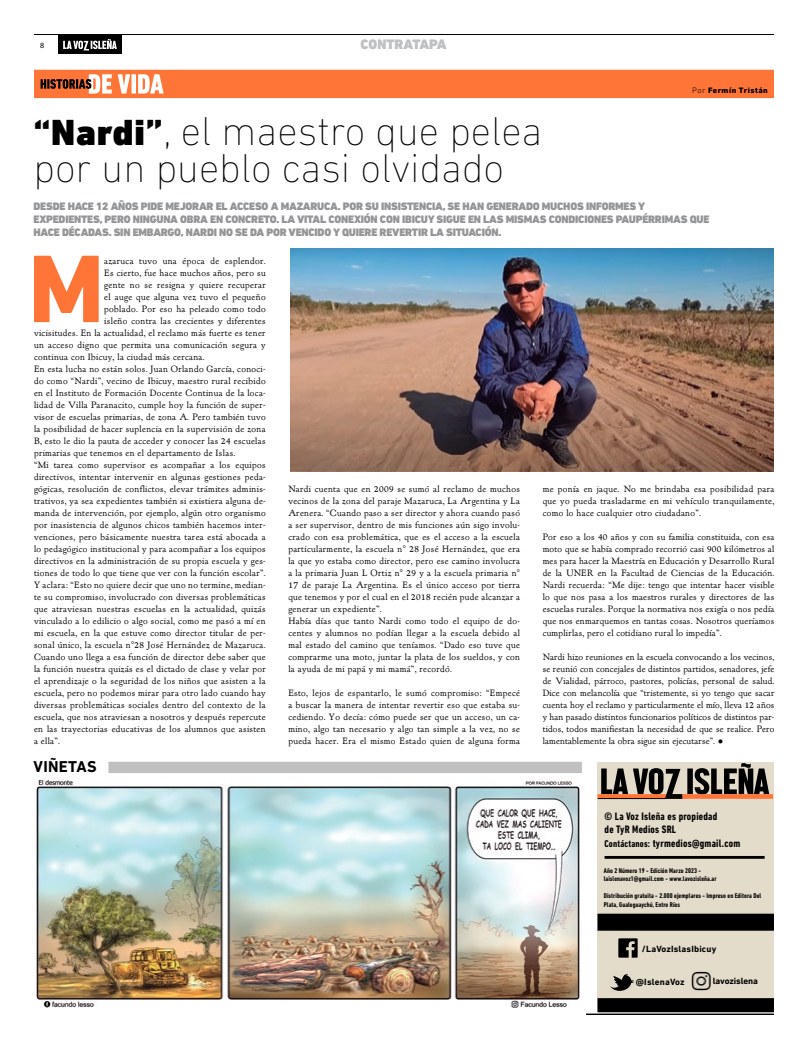
<style>
.page{position:relative;width:808px;height:1049px;background:#fff}
.page>*{position:absolute;margin:0;border:0;box-sizing:border-box;transform-origin:0 0}
.t1{font:200 41px/37px "DIN Next LT Pro";color:#000}
.t2{font:700 16px "DIN Next LT Pro";letter-spacing:.02em;color:#000}
.t3{font:900 14px "DIN Next LT Pro";color:#bec0c2}
.t4{font:900 11px/13.2px "DIN Next LT Pro";letter-spacing:-.02em;color:#939598}
.t5{font:700 condensed 11px/13.2px "DIN Next LT Pro";letter-spacing:.02em;color:#000}
.t6{font:700 9.2px "DIN Next LT Pro";letter-spacing:.02em;color:#000}
.t7{font:700 9.2px "DIN Next LT Pro";letter-spacing:-.01em;color:#000}
.t8{font:9px/12px "Kennerley Oldstyle BQ";letter-spacing:.04em;color:#000;text-align:justify}
.t9{font:800 8px "DIN Next LT Pro";letter-spacing:.05em;color:#000}
.t10{font:8px "Myriad Pro";color:#000}
.t11{font:700 condensed 7px/8.4px "DIN Next LT Pro";letter-spacing:.01em;color:#000}
.s1{font-weight:300}
.s2{font-weight:900;font-size:37px}
.s3{font-family:"MS Reference Sans Serif";font-size:9.2px}
.s4{font-size:10px}
</style>
<div class="page">
<hr style="left:34px;top:1013px;width:740px;height:2px;background:#000">
<hr style="left:34px;top:34px;width:740px;height:1px;background:#000">
<div style="left:597px;top:762px;width:177px;height:247px;background:#e4dcca"></div>
<div style="left:35px;top:774px;width:551px;height:241px;background:#fff"></div>
<img style="left:35px;top:777px;width:545px;height:231px">
<div style="left:58px;top:35px;width:64px;height:19px;background:#000"></div>
<svg style="left:63px;top:39px;width:54px;height:11px"></svg>
<div style="left:597px;top:794px;width:176px;height:5px;background:#ff7437"></div>
<svg style="left:601px;top:763px;width:168px;height:36px"></svg>
<hr style="left:604px;top:856px;width:161px;height:3px;background:#000">
<div style="left:597px;top:914px;width:177px;height:17px;background:#000"></div>
<div style="left:597px;top:998px;width:177px;height:14px;background:#000"></div>
<hr style="left:598px;top:798px;width:68px;height:1px;background:#000">
<img style="left:609px;top:974px;width:25px;height:17px">
<img style="left:618px;top:939px;width:20px;height:19px">
<img style="left:691px;top:971px;width:20px;height:20px">
<div style="left:108px;top:762px;width:474px;height:11px;background:#c0c0c0"></div>
<img style="left:290px;top:248px;width:484px;height:223px">
<div style="left:34px;top:70px;width:740px;height:28px;background:#ff7437"></div>
<svg style="left:41px;top:74px;width:123px;height:20px"></svg>
<svg style="left:34px;top:256px;width:65px;height:66px"></svg>
<p class="t10" style="left:40px;top:40px;width:6px">8</p>
<h3 class="t3" style="left:361px;top:36px;width:88px">CONTRATAPA</h3>
<p class="t9" style="left:692px;top:85px;width:77px"><span class="s1">Por</span> Fermín Tristán</p>
<h1 class="t1" style="left:34px;top:113px;width:510px"><span class="s2">“Nardi”</span>, el maestro que pelea por un pueblo casi olvidado</h1>
<p class="t4" style="left:34px;top:199px;width:677px">DESDE HACE 12 AÑOS PIDE MEJORAR EL ACCESO A MAZARUCA. POR SU INSISTENCIA, SE HAN GENERADO MUCHOS INFORMES Y<br>EXPEDIENTES, PERO NINGUNA OBRA EN CONCRETO. LA VITAL CONEXIÓN CON IBICUY SIGUE EN LAS MISMAS CONDICIONES PAUPÉRRIMAS QUE<br>HACE DÉCADAS. SIN EMBARGO, NARDI NO SE DA POR VENCIDO Y QUIERE REVERTIR LA SITUACIÓN.</p>
<p class="t8" style="left:104px;top:255px;width:163px">azaruca tuvo una época de esplendor.</p>
<p class="t8" style="left:104px;top:267px;width:163px">Es cierto, fue hace muchos años, pero su</p>
<p class="t8" style="left:104px;top:279px;width:163px">gente no se resigna y quiere recuperar</p>
<p class="t8" style="left:104px;top:291px;width:163px">el auge que alguna vez tuvo el pequeño</p>
<p class="t8" style="left:104px;top:303px;width:163px">poblado. Por eso ha peleado como todo</p>
<p class="t8" style="left:104px;top:315px;width:163px">isleño contra las crecientes y diferentes</p>
<p class="t8" style="left:34px;top:327px;width:233px">vicisitudes. En la actualidad, el reclamo más fuerte es tener</p>
<p class="t8" style="left:34px;top:339px;width:233px">un acceso digno que permita una comunicación segura y</p>
<p class="t8" style="left:34px;top:351px;width:172px">continua con Ibicuy, la ciudad más cercana.</p>
<p class="t8" style="left:34px;top:363px;width:233px">En esta lucha no están solos. Juan Orlando García, conoci-</p>
<p class="t8" style="left:34px;top:375px;width:233px">do como “Nardi”, vecino de Ibicuy, maestro rural recibido</p>
<p class="t8" style="left:34px;top:387px;width:233px">en el Instituto de Formación Docente Continua de la loca-</p>
<p class="t8" style="left:34px;top:399px;width:233px">lidad de Villa Paranacito, cumple hoy la función de super-</p>
<p class="t8" style="left:34px;top:411px;width:233px">visor de escuelas primarias, de zona A. Pero también tuvo</p>
<p class="t8" style="left:34px;top:423px;width:233px">la posibilidad de hacer suplencia en la supervisión de zona</p>
<p class="t8" style="left:34px;top:435px;width:233px">B, esto le dio la pauta de acceder y conocer las 24 escuelas</p>
<p class="t8" style="left:34px;top:447px;width:203px">primarias que tenemos en el departamento de Islas.</p>
<p class="t8" style="left:34px;top:459px;width:233px">“Mi tarea como supervisor es acompañar a los equipos</p>
<p class="t8" style="left:34px;top:471px;width:233px">directivos, intentar intervenir en algunas gestiones peda-</p>
<p class="t8" style="left:34px;top:483px;width:233px">gógicas, resolución de conflictos, elevar trámites adminis-</p>
<p class="t8" style="left:34px;top:495px;width:233px">trativos, ya sea expedientes también si existiera alguna de-</p>
<p class="t8" style="left:34px;top:507px;width:233px">manda de intervención, por ejemplo, algún otro organismo</p>
<p class="t8" style="left:34px;top:519px;width:233px">por inasistencia de algunos chicos también hacemos inter-</p>
<p class="t8" style="left:34px;top:531px;width:233px">venciones, pero básicamente nuestra tarea está abocada a</p>
<p class="t8" style="left:34px;top:543px;width:233px">lo pedagógico institucional y para acompañar a los equipos</p>
<p class="t8" style="left:34px;top:555px;width:233px">directivos en la administración de su propia escuela y ges-</p>
<p class="t8" style="left:34px;top:567px;width:233px">tiones de todo lo que tiene que ver con la función escolar”.</p>
<p class="t8" style="left:34px;top:579px;width:233px">Y aclara: “Esto no quiere decir que uno no termine, median-</p>
<p class="t8" style="left:34px;top:591px;width:233px">te su compromiso, involucrado con diversas problemáticas</p>
<p class="t8" style="left:34px;top:603px;width:233px">que atraviesan nuestras escuelas en la actualidad, quizás</p>
<p class="t8" style="left:34px;top:615px;width:233px">vinculado a lo edilicio o algo social, como me pasó a mí en</p>
<p class="t8" style="left:34px;top:627px;width:233px">mi escuela, en la que estuve como director titular de per-</p>
<p class="t8" style="left:34px;top:639px;width:233px">sonal único, la escuela n°28 José Hernández de Mazaruca.</p>
<p class="t8" style="left:34px;top:651px;width:233px">Cuando uno llega a esa función de director debe saber que</p>
<p class="t8" style="left:34px;top:663px;width:233px">la función nuestra quizás es el dictado de clase y velar por</p>
<p class="t8" style="left:34px;top:675px;width:233px">el aprendizaje o la seguridad de los niños que asisten a la</p>
<p class="t8" style="left:34px;top:687px;width:233px">escuela, pero no podemos mirar para otro lado cuando hay</p>
<p class="t8" style="left:34px;top:699px;width:233px">diversas problemáticas sociales dentro del contexto de la</p>
<p class="t8" style="left:34px;top:711px;width:233px">escuela, que nos atraviesan a nosotros y después repercute</p>
<p class="t8" style="left:34px;top:723px;width:233px">en las trayectorias educativas de los alumnos que asisten</p>
<p class="t8" style="left:34px;top:735px;width:28px">a ella”.</p>
<h2 class="t2" style="left:34px;top:757px;width:65px">VIÑETAS</h2>
<p class="t8" style="left:288px;top:483px;width:233px;text-align:left">Nardi cuenta que en 2009 se sumó al reclamo de muchos vecinos de la zona del paraje Mazaruca, La Argentina y La Arenera. “Cuando paso a ser director y ahora cuando pasó a ser supervisor, dentro de mis funciones aún sigo involu&shy;crado con esa problemática, que es el acceso a la escuela particularmente, la escuela n° 28 José Hernández, que era la que yo estaba como director, pero ese camino involucra a la primaria Juan L Ortiz n° 29 y a la escuela primaria n° 17 de paraje La Argentina. Es el único acceso por tierra que tenemos y por el cual en el 2018 recién pude alcanzar a generar un expediente”.<br>Había días que tanto Nardi como todo el equipo de do&shy;centes y alumnos no podían llegar a la escuela debido al mal estado del camino que teníamos. “Dado eso tuve que comprarme una moto, juntar la plata de los sueldos, y con la ayuda de mi papá y mi mamá”, recordó.</p>
<p class="t8" style="left:288px;top:687px;width:233px">Esto, lejos de espantarlo, le sumó compromiso: “Empecé a buscar la manera de intentar revertir eso que estaba su&shy;cediendo. Yo decía: cómo puede ser que un acceso, un ca&shy;mino, algo tan necesario y algo tan simple a la vez, no se pueda hacer. Era el mismo Estado quien de alguna forma</p>
<p class="t8" style="left:543px;top:483px;width:233px">me ponía en jaque. No me brindaba esa posibilidad para que yo pueda trasladarme en mi vehículo tranquilamente, como lo hace cualquier otro ciudadano”.</p>
<p class="t8" style="left:543px;top:531px;width:233px">Por eso a los 40 años y con su familia constituida, con esa moto que se había comprado recorrió casi 900 kilómetros al mes para hacer la Maestría en Educación y Desarrollo Rural de la UNER en la Facultad de Ciencias de la Educación.<br>Nardi recuerda: “Me dije: tengo que intentar hacer visible lo que nos pasa a los maestros rurales y directores de las escuelas rurales. Porque la normativa nos exigía o nos pedía que nos enmarquemos en tantas cosas. Nosotros queríamos cumplirlas, pero el cotidiano rural lo impedía”.</p>
<p class="t8" style="left:543px;top:651px;width:233px">Nardi hizo reuniones en la escuela convocando a los vecinos, se reunió con concejales de distintos partidos, senadores, jefe de Vialidad, párroco, pastores, policías, personal de salud.<br>Dice con melancolía que “tristemente, si yo tengo que sacar cuenta hoy el reclamo y particularmente el mío, lleva 12 años y han pasado distintos funcionarios políticos de distintos par&shy;tidos, todos manifiestan la necesidad de que se realice. Pero lamentablemente la obra sigue sin ejecutarse”. <span class="s3">●</span></p>
<p class="t5" style="left:604px;top:810px;width:137px">© La Voz Isleña es propiedad<br>de TyR Medios SRL<br><span class="s4">Contáctanos:</span> tyrmedios@gmail.com</p>
<p class="t11" style="left:604px;top:866px;width:114px">Año 2 Número 19 - Edición Marzo 2023 - laislenavoz1@gmail.com - www.lavozisleña.ar</p>
<p class="t11" style="left:604px;top:892px;width:159px">Distribución gratuita - 2.000 ejemplares - Impreso en Editora Del<br>Plata, Gualeguaychú, Entre Ríos</p>
<p class="t6" style="left:642px;top:943px;width:76px">/LaVozIslasIbicuy</p>
<p class="t6" style="left:636px;top:976px;width:50px">@IslenaVoz</p>
<p class="t7" style="left:713px;top:975px;width:47px">lavozislena</p>
</div>
